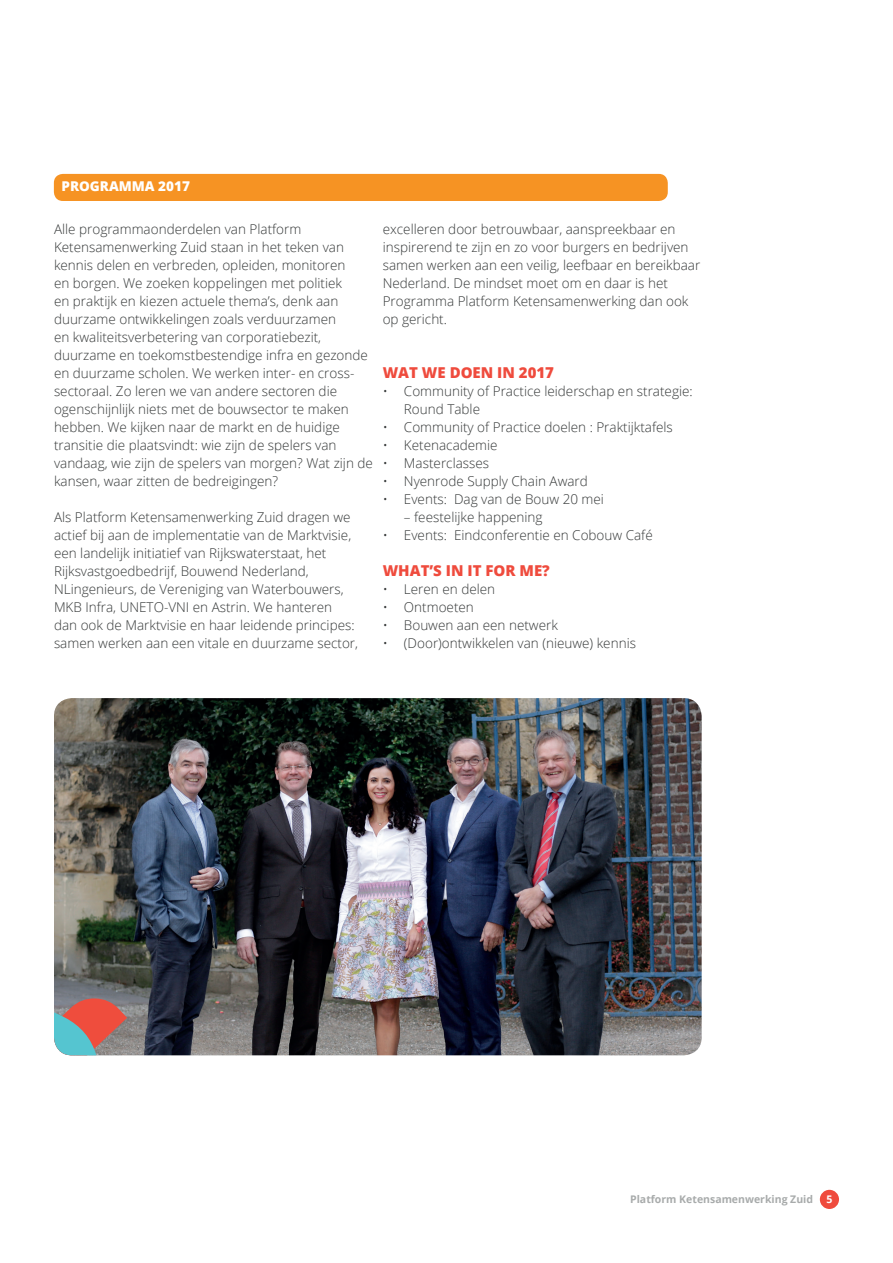
<style>
.page{position:relative;width:893px;height:1263px;background:#fff}
.page>*{position:absolute;margin:0;border:0;box-sizing:border-box;transform-origin:0 0}
.t1{font:800 15px "Open Sans";color:#ef4b3d}
.t2{font:300 13.5px/18px "Open Sans";color:#343737}
.t3{font:800 13.5px "Open Sans";color:#fff}
.t4{font:700 10.5px "Open Sans";color:#a8abab}
.t5{font:700 10.5px "Open Sans";color:#fff}
</style>
<div class="page">
<div style="left:820px;top:1190px;width:19px;height:19px;background:#ef4b3d;border-radius:50%"></div>
<div style="left:54px;top:174px;width:614px;height:27px;background:#f69323;border-radius:9px"></div>
<img style="left:54px;top:698px;width:648px;height:357px">
<svg style="left:54px;top:996px;width:73px;height:59px;background:#a4817e"></svg>
<p class="t3" style="left:62px;top:176px;width:130px">PROGRAMMA 2017</p>
<p class="t2" style="left:54px;top:220px;width:320px">Alle programmaonderdelen van Platform Ketensamenwerking Zuid staan in het teken van kennis delen en verbreden, opleiden, monitoren<br>en borgen. We zoeken koppelingen met politiek<br>en praktijk en kiezen actuele thema’s, denk aan duurzame ontwikkelingen zoals verduurzamen<br>en kwaliteitsverbetering van corporatiebezit, duurzame en toekomstbestendige infra en gezonde en duurzame scholen. We werken inter- en cross&shy;sectoraal. Zo leren we van andere sectoren die ogenschijnlijk niets met de bouwsector te maken hebben. We kijken naar de markt en de huidige transitie die plaatsvindt: wie zijn de spelers van vandaag, wie zijn de spelers van morgen? Wat zijn de kansen, waar zitten de bedreigingen?</p>
<p class="t2" style="left:54px;top:508px;width:306px">Als Platform Ketensamenwerking Zuid dragen we actief bij aan de implementatie van de Marktvisie, een landelijk initiatief van Rijkswaterstaat, het Rijksvastgoedbedrijf, Bouwend Nederland, NLingenieurs, de Vereniging van Waterbouwers, MKB Infra, UNETO-VNI en Astrin. We hanteren dan ook de Marktvisie en haar leidende principes: samen werken aan een vitale en duurzame sector,</p>
<p class="t2" style="left:383px;top:220px;width:319px">excelleren door betrouwbaar, aanspreekbaar en inspirerend te zijn en zo voor burgers en bedrijven samen werken aan een veilig, leefbaar en bereikbaar Nederland. De mindset moet om en daar is het Programma Platform Ketensamenwerking dan ook op gericht.</p>
<p class="t1" style="left:383px;top:361px;width:173px">WAT WE DOEN IN 2017</p>
<p class="t2" style="left:404px;top:382px;width:290px;text-indent:-21px">• Community of Practice leiderschap en strategie:<br>Round Table</p>
<p class="t2" style="left:383px;top:418px;width:292px">• Community of Practice doelen : Praktijktafels</p>
<p class="t2" style="left:383px;top:436px;width:116px">• Ketenacademie</p>
<p class="t2" style="left:383px;top:454px;width:108px">• Masterclasses</p>
<p class="t2" style="left:383px;top:472px;width:207px">• Nyenrode Supply Chain Award</p>
<p class="t2" style="left:383px;top:490px;width:223px">• Events: Dag van de Bouw 20 mei</p>
<p class="t2" style="left:404px;top:508px;width:140px">– feestelijke happening</p>
<p class="t2" style="left:383px;top:526px;width:272px">• Events: Eindconferentie en Cobouw Café</p>
<p class="t1" style="left:383px;top:559px;width:169px">WHAT’S IN IT FOR ME?</p>
<p class="t2" style="left:383px;top:580px;width:114px">• Leren en delen</p>
<p class="t2" style="left:383px;top:598px;width:93px">• Ontmoeten</p>
<p class="t2" style="left:383px;top:616px;width:177px">• Bouwen aan een netwerk</p>
<p class="t2" style="left:383px;top:634px;width:255px">• (Door)ontwikkelen van (nieuwe) kennis</p>
<p class="t4" style="left:630px;top:1192px;width:184px">Platform Ketensamenwerking Zuid</p>
<p class="t5" style="left:826px;top:1192px;width:7px">5</p>
</div>
